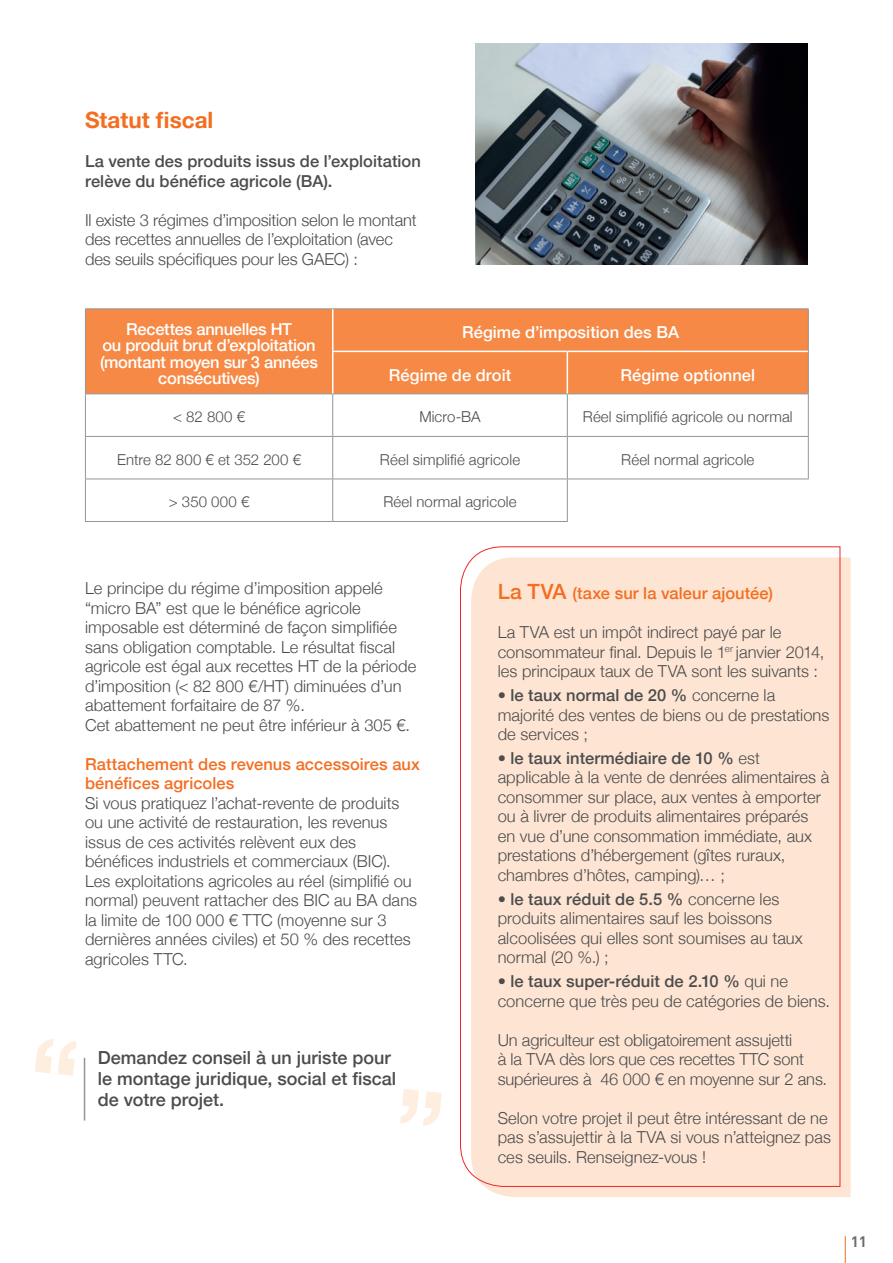
<style>
.page{position:relative;width:893px;height:1263px;background:#fff}
.page>*{position:absolute;margin:0;border:0;box-sizing:border-box;transform-origin:0 0}
.t1{font:700 22.5px "Helvetica Neue";color:#f36e21}
.t2{font:500 18px/21px "Helvetica Neue";color:#4b4c4d}
.t3{font:300 16.5px/19.5px "Helvetica Neue";color:#4b4c4d}
.t4{font:500 16.5px/16.5px "Helvetica Neue";letter-spacing:-.01em;color:#fff;text-align:center}
.t5{font:500 16.5px/19.5px "Helvetica Neue";letter-spacing:.005em;color:#f36e21}
.t6{font:500 16.5px/19.5px "Helvetica Neue";letter-spacing:.005em;color:#4b4c4d}
.t7{font:300 15px "Helvetica Neue";letter-spacing:.01em;color:#4b4c4d}
.t8{font:700 15px "DIN";color:#6c6d70}
.s1{font-size:21px}
.s2{font-weight:500}
</style>
<div class="page">
<svg style="left:845px;top:1236px;width:1px;height:27px"></svg>
<img style="left:475px;top:44px;width:332px;height:221px">
<div style="left:86px;top:309px;width:722px;height:84px;background:#f68945"></div>
<hr style="left:85px;top:308px;width:248px;height:1px;background:#939598">
<hr style="left:85px;top:309px;width:1px;height:42px;background:#939598">
<hr style="left:333px;top:308px;width:234px;height:1px;background:#939598">
<hr style="left:567px;top:308px;width:242px;height:1px;background:#939598">
<hr style="left:808px;top:309px;width:1px;height:42px;background:#939598">
<hr style="left:85px;top:351px;width:1px;height:42px;background:#939598">
<hr style="left:808px;top:351px;width:1px;height:42px;background:#939598">
<hr style="left:85px;top:393px;width:248px;height:1px;background:#939598">
<hr style="left:85px;top:394px;width:1px;height:42px;background:#939598">
<hr style="left:333px;top:393px;width:234px;height:1px;background:#939598">
<hr style="left:332px;top:394px;width:1px;height:42px;background:#939598">
<hr style="left:567px;top:393px;width:242px;height:1px;background:#939598">
<hr style="left:567px;top:394px;width:1px;height:42px;background:#939598">
<hr style="left:808px;top:394px;width:1px;height:42px;background:#939598">
<hr style="left:85px;top:436px;width:248px;height:1px;background:#939598">
<hr style="left:85px;top:437px;width:1px;height:42px;background:#939598">
<hr style="left:333px;top:436px;width:234px;height:1px;background:#939598">
<hr style="left:332px;top:437px;width:1px;height:42px;background:#939598">
<hr style="left:567px;top:436px;width:242px;height:1px;background:#939598">
<hr style="left:567px;top:437px;width:1px;height:42px;background:#939598">
<hr style="left:808px;top:437px;width:1px;height:42px;background:#939598">
<hr style="left:85px;top:479px;width:248px;height:1px;background:#939598">
<hr style="left:85px;top:479px;width:1px;height:42px;background:#939598">
<hr style="left:333px;top:479px;width:234px;height:1px;background:#939598">
<hr style="left:332px;top:479px;width:1px;height:42px;background:#939598">
<hr style="left:567px;top:479px;width:242px;height:1px;background:#939598">
<hr style="left:567px;top:479px;width:1px;height:42px;background:#939598">
<hr style="left:85px;top:521px;width:248px;height:1px;background:#939598">
<hr style="left:333px;top:521px;width:235px;height:1px;background:#939598">
<hr style="left:332px;top:309px;width:1px;height:42px;background:#fff">
<hr style="left:332px;top:351px;width:235px;height:1px;background:#fff">
<hr style="left:332px;top:352px;width:1px;height:41px;background:#fff">
<hr style="left:567px;top:351px;width:241px;height:1px;background:#fff">
<hr style="left:567px;top:352px;width:1px;height:41px;background:#fff">
<div style="left:485px;top:557px;width:366px;height:640px;background:#fee5d3"></div>
<hr style="left:84px;top:1058px;width:1px;height:62px;background:#939598">
<div style="left:460px;top:546px;width:381px;height:641px;background:#fee5d3"></div>
<h1 class="t1" style="left:85px;top:103px;width:130px">Statut fiscal</h1>
<p class="t6" style="left:85px;top:150px;width:337px">La vente des produits issus de l’exploitation relève du bénéfice agricole (BA).</p>
<p class="t3" style="left:85px;top:209px;width:333px">Il existe 3 régimes d’imposition selon le montant des recettes annuelles de l’exploitation (avec des seuils spécifiques pour les GAEC) :</p>
<p class="t4" style="left:100px;top:319px;width:219px">Recettes annuelles HT<br>ou produit brut d’exploitation (montant moyen sur 3 années consécutives)</p>
<p class="t4" style="left:462px;top:323px;width:218px">Régime d’imposition des BA</p>
<p class="t4" style="left:389px;top:365px;width:124px">Régime de droit</p>
<p class="t4" style="left:620px;top:365px;width:136px">Régime optionnel</p>
<p class="t7" style="left:173px;top:405px;width:73px">&lt; 82 800 €</p>
<p class="t7" style="left:419px;top:405px;width:63px">Micro-BA</p>
<p class="t7" style="left:583px;top:405px;width:211px">Réel simplifié agricole ou normal</p>
<p class="t7" style="left:117px;top:447px;width:185px">Entre 82 800 € et 352 200 €</p>
<p class="t7" style="left:380px;top:447px;width:142px">Réel simplifié agricole</p>
<p class="t7" style="left:621px;top:447px;width:135px">Réel normal agricole</p>
<p class="t7" style="left:169px;top:490px;width:82px">&gt; 350 000 €</p>
<p class="t7" style="left:383px;top:490px;width:135px">Réel normal agricole</p>
<p class="t3" style="left:85px;top:577px;width:333px">Le principe du régime d’imposition appelé “micro BA” est que le bénéfice agricole imposable est déterminé de façon simplifiée sans obligation comptable. Le résultat fiscal agricole est égal aux recettes HT de la période d’imposition (&lt; 82 800 €/HT) diminuées d’un abattement forfaitaire de 87 %.<br>Cet abattement ne peut être inférieur à 305 €.</p>
<p class="t5" style="left:85px;top:753px;width:336px">Rattachement des revenus accessoires aux bénéfices agricoles</p>
<p class="t3" style="left:85px;top:792px;width:334px">Si vous pratiquez l’achat-revente de produits ou une activité de restauration, les revenus issus de ces activités relèvent eux des bénéfices industriels et commerciaux (BIC).<br>Les exploitations agricoles au réel (simplifié ou normal) peuvent rattacher des BIC au BA dans la limite de 100 000 € TTC (moyenne sur 3 dernières années civiles) et 50 % des recettes agricoles TTC.</p>
<p class="t2" style="left:98px;top:1045px;width:300px">Demandez conseil à un juriste pour le montage juridique, social et fiscal de votre projet.</p>
<p class="t5" style="left:498px;top:582px;width:277px"><span class="s1">La TVA</span> (taxe sur la valeur ajoutée)</p>
<p class="t3" style="left:498px;top:621px;width:328px">La TVA est un impôt indirect payé par le consommateur final. Depuis le 1<sup>er</sup> janvier 2014, les principaux taux de TVA sont les suivants :</p>
<p class="t3" style="left:498px;top:684px;width:333px"><span class="s2">• le taux normal de 20 %</span> concerne la majorité des ventes de biens ou de prestations de services ;</p>
<p class="t3" style="left:498px;top:747px;width:333px"><span class="s2">• le taux intermédiaire de 10 %</span> est applicable à la vente de denrées alimentaires à consommer sur place, aux ventes à emporter ou à livrer de produits alimentaires préparés en vue d’une consommation immédiate, aux prestations d’hébergement (gîtes ruraux, chambres d’hôtes, camping)… ;</p>
<p class="t3" style="left:498px;top:888px;width:307px"><span class="s2">• le taux réduit de 5.5 %</span> concerne les produits alimentaires sauf les boissons alcoolisées qui elles sont soumises au taux normal (20 %.) ;</p>
<p class="t3" style="left:498px;top:970px;width:334px"><span class="s2">• le taux super-réduit de 2.10 %</span> qui ne concerne que très peu de catégories de biens.</p>
<p class="t3" style="left:498px;top:1029px;width:331px">Un agriculteur est obligatoirement assujetti<br>à la TVA dès lors que ces recettes TTC sont supérieures à 46 000 € en moyenne sur 2 ans.</p>
<p class="t3" style="left:498px;top:1107px;width:335px">Selon votre projet il peut être intéressant de ne pas s’assujettir à la TVA si vous n’atteignez pas ces seuils. Renseignez-vous !</p>
<p class="t8" style="left:851px;top:1231px;width:18px">11</p>
</div>
